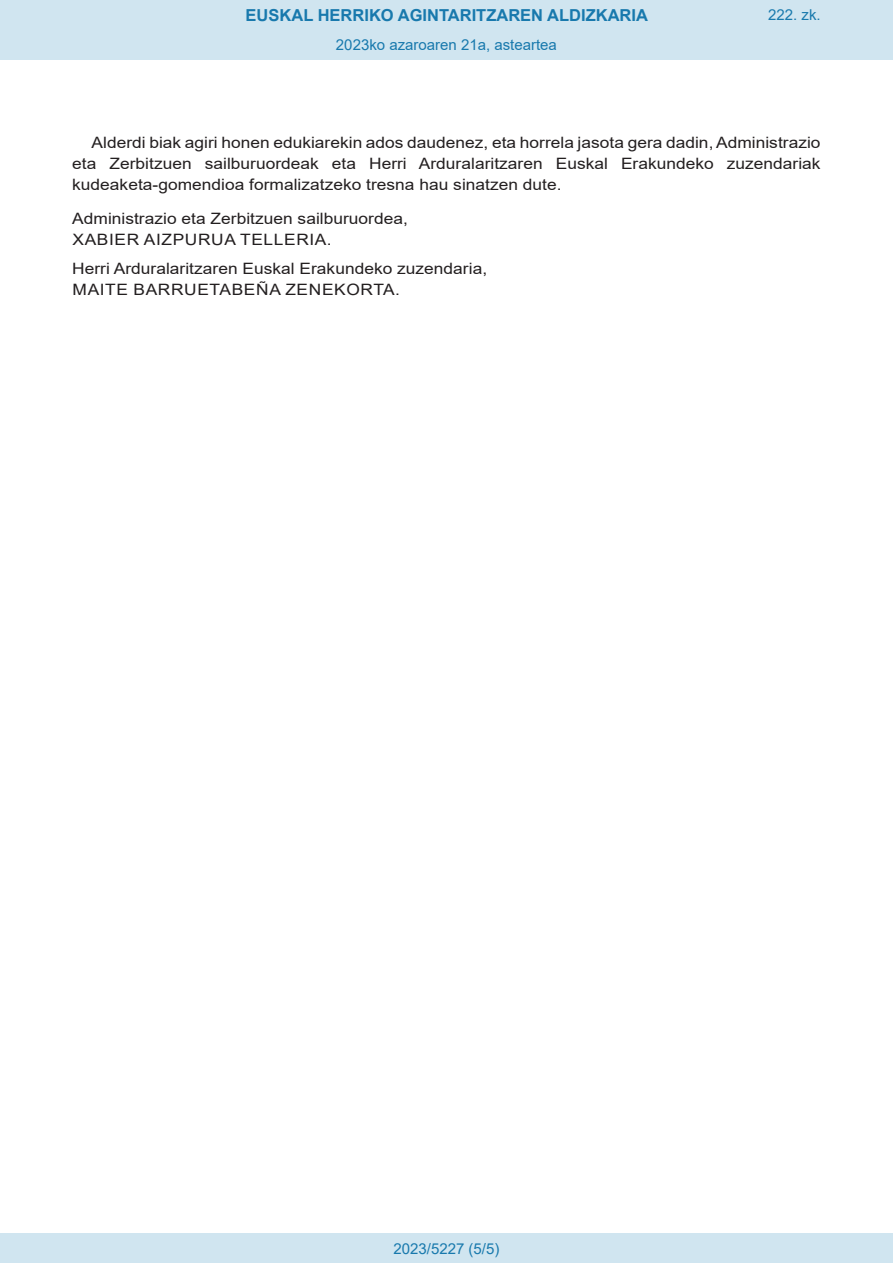
<style>
.page{position:relative;width:893px;height:1263px;background:#fff}
.page>*{position:absolute;margin:0;border:0;box-sizing:border-box;transform-origin:0 0}
.t1{font:700 16.5px "Arial";color:#1879ad}
.BOPVDetalle{font:15.6px/21px "Arial";color:#231f20;text-align:justify;scale:1.11 1}
.BOPVFirmaPuesto{font:15.6px "Arial";color:#231f20;scale:1.11 1}
.BOPVFirmaNombre{font:15.6px "Arial";letter-spacing:.035em;color:#231f20;scale:1.11 1}
.Paginacion_Centro{font:15px "Arial";color:#1879ad}
</style>
<div class="page">
<div style="left:0;top:0;width:893px;height:60px;background:#d0e5f0"></div>
<div style="left:0;top:1233px;width:893px;height:30px;background:#d0e5f0"></div>
<p class="t1" style="left:246px;top:3px;width:404px">EUSKAL HERRIKO AGINTARITZAREN ALDIZKARIA</p>
<p class="Paginacion_Centro" style="left:336px;top:35px;width:222px">2023ko azaroaren 21a, asteartea</p>
<p class="Paginacion_Centro" style="left:768px;top:5px;width:54px">222. zk.</p>
<p class="BOPVDetalle" style="left:72px;top:132px;width:676px;text-indent:19px">Alderdi biak agiri honen edukiarekin ados daudenez, eta horrela jasota gera dadin, Administrazio eta Zerbitzuen sailburuordeak eta Herri Arduralaritzaren Euskal Erakundeko zuzendariak kudeaketa-gomendioa formalizatzeko tresna hau sinatzen dute.</p>
<p class="BOPVFirmaPuesto" style="left:72px;top:208px;width:304px">Administrazio eta Zerbitzuen sailburuordea,</p>
<p class="BOPVFirmaNombre" style="left:73px;top:229px;width:235px">XABIER AIZPURUA TELLERIA.</p>
<p class="BOPVFirmaPuesto" style="left:72px;top:258px;width:375px">Herri Arduralaritzaren Euskal Erakundeko zuzendaria,</p>
<p class="BOPVFirmaNombre" style="left:73px;top:279px;width:296px">MAITE BARRUETABEÑA ZENEKORTA.</p>
<p class="Paginacion_Centro" style="left:393px;top:1238px;width:107px">2023/5227 (5/5)</p>
</div>
